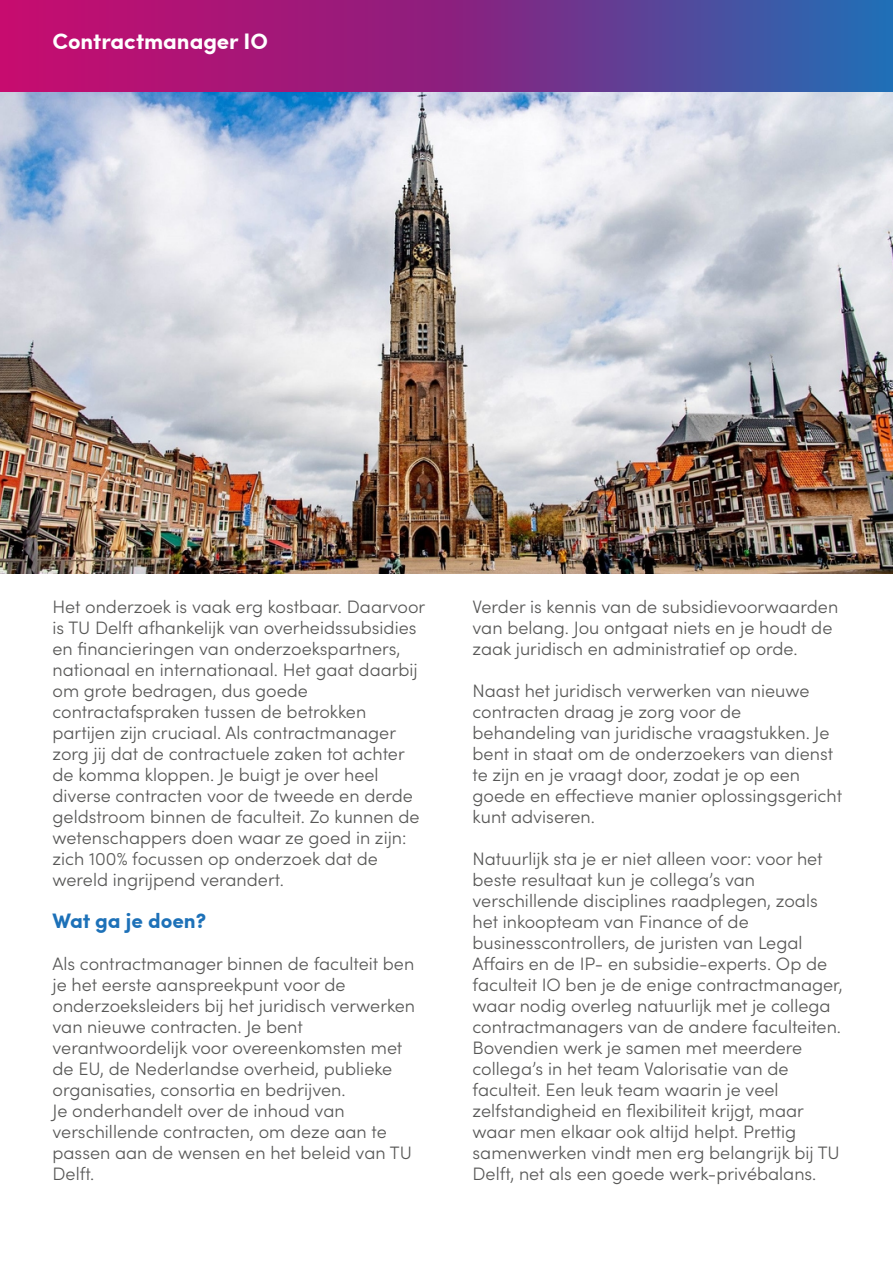
<style>
.page{position:relative;width:893px;height:1263px;background:#fff}
.page>*{position:absolute;margin:0;border:0;box-sizing:border-box;transform-origin:0 0}
.t1{font:700 22.5px "Sofia Pro";letter-spacing:-.005em;color:#fff}
.t2{font:700 21px "Sofia Pro";color:#1d71b8}
.t3{font:300 18px/21px "Sofia Pro";color:#575756}
</style>
<div class="page">
<svg style="left:0;top:0;width:893px;height:92px"></svg>
<img style="left:0;top:92px;width:893px;height:481px">
<p class="t1" style="left:52px;top:32px;width:217px">Contractmanager IO</p>
<p class="t3" style="left:52px;top:598px;width:374px">Het onderzoek is vaak erg kostbaar. Daarvoor is TU Delft afhankelijk van overheidssubsidies en financieringen van onderzoekspartners, nationaal en internationaal. Het gaat daarbij om grote bedragen, dus goede contractafspraken tussen de betrokken partijen zijn cruciaal. Als contractmanager zorg jij dat de contractuele zaken tot achter de komma kloppen. Je buigt je over heel diverse contracten voor de tweede en derde geldstroom binnen de faculteit. Zo kunnen de wetenschappers doen waar ze goed in zijn: zich 100% focussen op onderzoek dat de wereld ingrijpend verandert.</p>
<p class="t2" style="left:52px;top:912px;width:155px">Wat ga je doen?</p>
<p class="t3" style="left:52px;top:955px;width:364px">Als contractmanager binnen de faculteit ben je het eerste aanspreekpunt voor de onderzoeksleiders bij het juridisch verwerken van nieuwe contracten. Je bent verantwoordelijk voor overeenkomsten met de EU, de Nederlandse overheid, publieke organisaties, consortia en bedrijven.<br>Je onderhandelt over de inhoud van verschillende contracten, om deze aan te passen aan de wensen en het beleid van TU Delft.</p>
<p class="t3" style="left:472px;top:598px;width:367px">Verder is kennis van de subsidievoorwaarden van belang. Jou ontgaat niets en je houdt de zaak juridisch en administratief op orde.</p>
<p class="t3" style="left:472px;top:682px;width:371px">Naast het juridisch verwerken van nieuwe contracten draag je zorg voor de behandeling van juridische vraagstukken. Je bent in staat om de onderzoekers van dienst te zijn en je vraagt door, zodat je op een goede en effectieve manier oplossingsgericht kunt adviseren.</p>
<p class="t3" style="left:472px;top:850px;width:372px">Natuurlijk sta je er niet alleen voor: voor het beste resultaat kun je collega’s van verschillende disciplines raadplegen, zoals het inkoopteam van Finance of de businesscontrollers, de juristen van Legal Affairs en de IP- en subsidie-experts. Op de faculteit IO ben je de enige contractmanager, waar nodig overleg natuurlijk met je collega contractmanagers van de andere faculteiten.<br>Bovendien werk je samen met meerdere collega’s in het team Valorisatie van de faculteit. Een leuk team waarin je veel zelfstandigheid en flexibiliteit krijgt, maar waar men elkaar ook altijd helpt. Prettig samenwerken vindt men erg belangrijk bij TU Delft, net als een goede werk-privébalans.</p>
</div>
